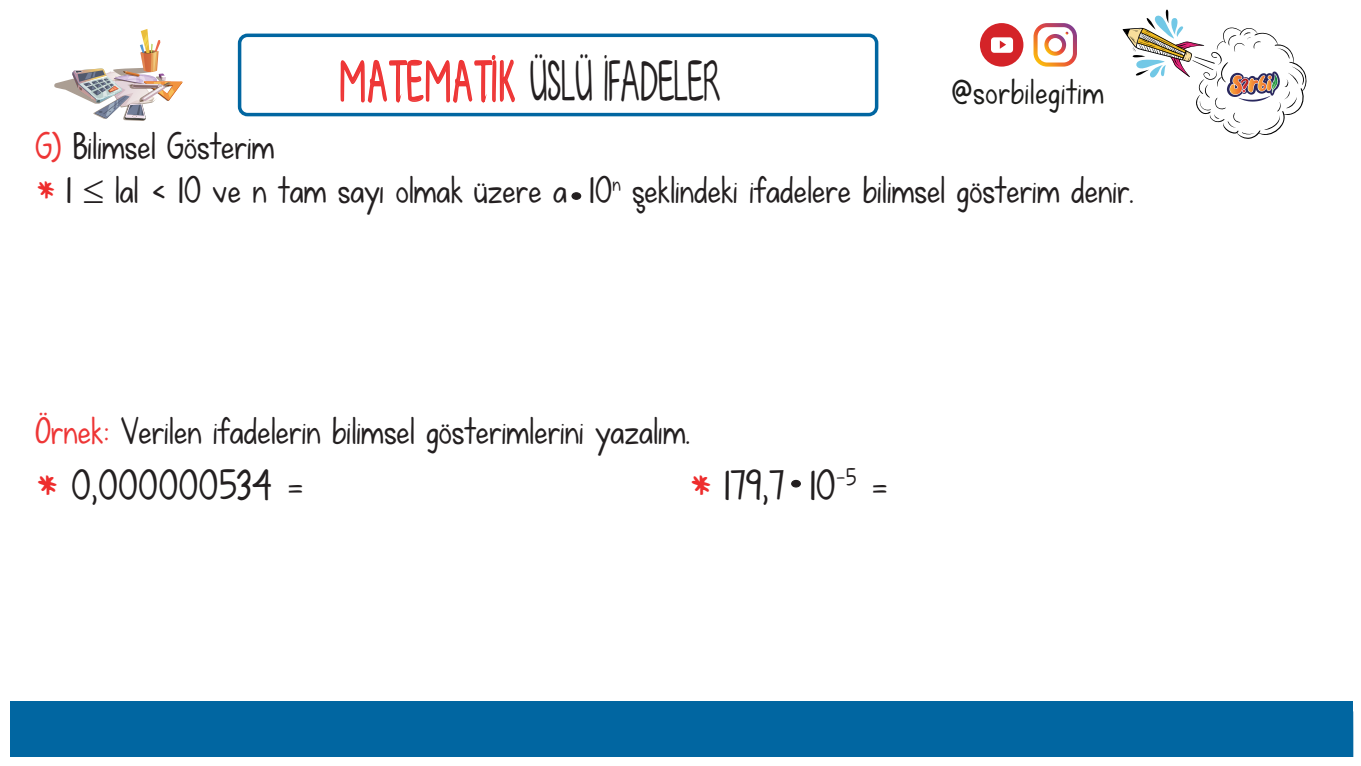
<style>
.page{position:relative;width:1361px;height:766px;background:#fff}
.page>*{position:absolute;margin:0;border:0;box-sizing:border-box;transform-origin:0 0}
.t1{font:56px "KG Fall For You";color:#231f20;scale:.67 1}
.t2{font:42.5px "KG Fall For You";color:#231f20}
.t3{font:37.5px "KG Fall For You";color:#231f20}
.t4{font:34.98px "KG Fall For You";letter-spacing:.02em;color:#1d1d1b}
.s1{color:#ee3636}
.s2{color:#ee2d2d}
</style>
<div class="page">
<svg style="left:1122px;top:9px;width:184px;height:130px"></svg>
<svg style="left:1033px;top:23px;width:44px;height:44px"></svg>
<div style="left:980px;top:23px;width:43px;height:44px;background:#d42328;border-radius:50%"></div>
<svg style="left:991px;top:37px;width:22px;height:16px"></svg>
<div style="left:238px;top:34px;width:640px;height:82px;border:3px solid #0166a1;border-radius:8px"></div>
<img style="left:54px;top:29px;width:128px;height:92px">
<div style="left:10px;top:700px;width:1343px;height:56px;background:#0166a1"></div>
<div style="left:572px;top:193px;width:9px;height:6px;background:#231f20;border-radius:50%"></div>
<div style="left:571px;top:192px;width:10px;height:8px;border:1px solid #231f20;border-radius:50%"></div>
<div style="left:791px;top:480px;width:9px;height:7px;background:#231f20;border-radius:50%"></div>
<div style="left:791px;top:479px;width:10px;height:8px;border:1px solid #231f20;border-radius:50%"></div>
<h1 class="t1" style="left:340px;top:48px;width:569px"><span class="s1">MATEMATİK</span> ÜSLÜ İFADELER</h1>
<p class="t4" style="left:952px;top:70px;width:153px">@sorbilegitim</p>
<p class="t3" style="left:35px;top:123px;width:241px"><span class="s1">G)</span> Bilimsel Gösterim</p>
<p class="t3" style="left:35px;top:167px;width:1100px"><span class="s2">*</span> 1 ≤ |a| &lt; 10 ve n tam sayı olmak üzere a 10<sup>n</sup> şeklindeki ifadelere bilimsel gösterim denir.</p>
<p class="t3" style="left:35px;top:408px;width:656px"><span class="s1">Örnek:</span> Verilen ifadelerin bilimsel gösterimlerini yazalım.</p>
<p class="t2" style="left:35px;top:459px;width:271px"><span class="s2">*</span> 0,000000534 =</p>
<p class="t2" style="left:689px;top:459px;width:202px"><span class="s2">*</span> 179,7 10<sup>-5</sup> =</p>
</div>
